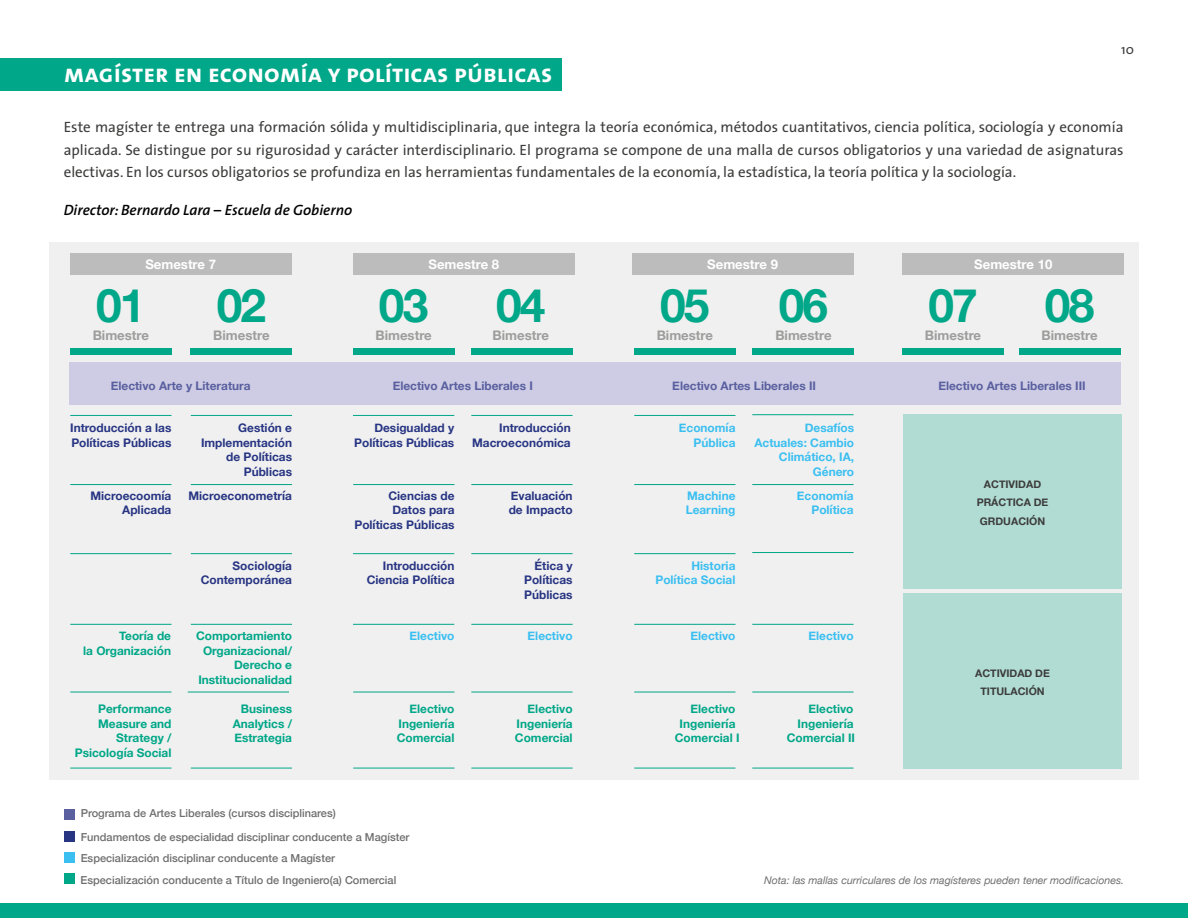
<style>
.page{position:relative;width:1188px;height:918px;background:#fff}
.page>*{position:absolute;margin:0;border:0;box-sizing:border-box;transform-origin:0 0}
.t1{font:700 46.05px "Helvetica Neue";letter-spacing:-.04em;color:#00a788}
.t2{font:25.5px "The Sans Bold Caps";color:#fff}
.t3{font:15px/22.5px "The Sans";color:#3c3c3b;text-align:justify}
.t4{font:italic 600 15px "The Sans";color:#000}
.t5{font:13.5px "The Sans";color:#3c3c3b}
.t6{font:700 13.2px "Helvetica Neue";color:#9d9d9c}
.t7{font:700 13.2px "Helvetica Neue";color:#fff}
.t8{font:700 11.85px/14.5px "Helvetica Neue";color:#283583;text-align:right}
.t9{font:700 11.85px/14.5px "Helvetica Neue";color:#00a788;text-align:justify}
.t10{font:700 11.85px/14.5px "Helvetica Neue";color:#3abff0;text-align:right}
.t11{font:700 11.85px "Helvetica Neue";color:#5a5f9f}
.t12{font:500 10.95px/23.2px "Helvetica Neue";color:#706f6f}
.t13{font:italic 10.65px "Helvetica Neue";color:#706f6f}
.t14{font:700 10.5px/18.5px "Helvetica Neue";color:#3c3c3b;text-align:center}
</style>
<div class="page">
<div style="left:49px;top:242px;width:1090px;height:537px;background:#f0f0f0"></div>
<div style="left:0;top:58px;width:561px;height:33px;background:#00a788"></div>
<div style="left:0;top:904px;width:1188px;height:14px;background:#00a788"></div>
<div style="left:69px;top:362px;width:1052px;height:43px;background:#cdcce4"></div>
<hr style="left:752px;top:414px;width:102px;height:1px;background:#00a788">
<hr style="left:752px;top:484px;width:102px;height:1px;background:#00a788">
<hr style="left:471px;top:553px;width:102px;height:1px;background:#00a788">
<hr style="left:471px;top:624px;width:102px;height:1px;background:#00a788">
<hr style="left:752px;top:552px;width:102px;height:1px;background:#00a788">
<hr style="left:752px;top:624px;width:102px;height:1px;background:#00a788">
<hr style="left:191px;top:553px;width:101px;height:1px;background:#00a788">
<hr style="left:191px;top:624px;width:101px;height:1px;background:#00a788">
<hr style="left:191px;top:768px;width:101px;height:1px;background:#00a788">
<hr style="left:353px;top:768px;width:102px;height:1px;background:#00a788">
<hr style="left:471px;top:768px;width:102px;height:1px;background:#00a788">
<hr style="left:634px;top:768px;width:102px;height:1px;background:#00a788">
<hr style="left:752px;top:768px;width:102px;height:1px;background:#00a788">
<hr style="left:70px;top:553px;width:102px;height:1px;background:#00a788">
<hr style="left:70px;top:624px;width:102px;height:1px;background:#00a788">
<hr style="left:70px;top:768px;width:102px;height:1px;background:#00a788">
<hr style="left:70px;top:692px;width:102px;height:1px;background:#00a788">
<hr style="left:353px;top:553px;width:101px;height:1px;background:#00a788">
<hr style="left:353px;top:624px;width:101px;height:1px;background:#00a788">
<hr style="left:634px;top:624px;width:102px;height:1px;background:#00a788">
<hr style="left:634px;top:553px;width:102px;height:1px;background:#00a788">
<hr style="left:191px;top:484px;width:101px;height:1px;background:#00a788">
<hr style="left:353px;top:484px;width:102px;height:1px;background:#00a788">
<hr style="left:70px;top:484px;width:102px;height:1px;background:#00a788">
<hr style="left:471px;top:484px;width:102px;height:1px;background:#00a788">
<hr style="left:70px;top:415px;width:102px;height:1px;background:#00a788">
<hr style="left:191px;top:415px;width:101px;height:1px;background:#00a788">
<hr style="left:471px;top:415px;width:102px;height:1px;background:#00a788">
<hr style="left:634px;top:484px;width:102px;height:1px;background:#00a788">
<hr style="left:634px;top:415px;width:102px;height:1px;background:#00a788">
<hr style="left:353px;top:415px;width:101px;height:1px;background:#00a788">
<hr style="left:188px;top:692px;width:101px;height:1px;background:#00a788">
<hr style="left:353px;top:692px;width:102px;height:1px;background:#00a788">
<hr style="left:471px;top:692px;width:102px;height:1px;background:#00a788">
<hr style="left:634px;top:692px;width:102px;height:1px;background:#00a788">
<hr style="left:752px;top:692px;width:102px;height:1px;background:#00a788">
<div style="left:903px;top:414px;width:219px;height:174px;background:#b1dcd3"></div>
<div style="left:903px;top:594px;width:219px;height:175px;background:#b1dcd3"></div>
<div style="left:70px;top:348px;width:102px;height:7px;background:#00a788"></div>
<div style="left:191px;top:348px;width:101px;height:7px;background:#00a788"></div>
<div style="left:353px;top:348px;width:101px;height:7px;background:#00a788"></div>
<div style="left:471px;top:348px;width:102px;height:7px;background:#00a788"></div>
<div style="left:634px;top:348px;width:102px;height:7px;background:#00a788"></div>
<div style="left:752px;top:348px;width:102px;height:7px;background:#00a788"></div>
<div style="left:902px;top:348px;width:102px;height:7px;background:#00a788"></div>
<div style="left:1019px;top:348px;width:101px;height:7px;background:#00a788"></div>
<div style="left:70px;top:253px;width:222px;height:21px;background:#bcbcbc"></div>
<div style="left:353px;top:253px;width:222px;height:21px;background:#bcbcbc"></div>
<div style="left:632px;top:253px;width:222px;height:21px;background:#bcbcbc"></div>
<div style="left:902px;top:253px;width:222px;height:21px;background:#bcbcbc"></div>
<div style="left:64px;top:809px;width:11px;height:10px;background:#5a5f9f"></div>
<div style="left:64px;top:831px;width:11px;height:11px;background:#283583"></div>
<div style="left:64px;top:873px;width:11px;height:11px;background:#00a788"></div>
<div style="left:64px;top:852px;width:11px;height:11px;background:#3abff0"></div>
<h2 class="t2" style="left:64px;top:52px;width:490px">magíster en economía y políticas públicas</h2>
<p class="t5" style="left:1121px;top:38px;width:14px">10</p>
<p class="t3" style="left:64px;top:115px;width:1061px">Este magíster te entrega una formación sólida y multidisciplinaria, que integra la teoría económica, métodos cuantitativos, ciencia política, sociología y economía aplicada. Se distingue por su rigurosidad y carácter interdisciplinario. El programa se compone de una malla de cursos obligatorios y una variedad de asignaturas electivas. En los cursos obligatorios se profundiza en las herramientas fundamentales de la economía, la estadística, la teoría política y la sociología.</p>
<p class="t4" style="left:64px;top:197px;width:290px">Director: Bernardo Lara – Escuela de Gobierno</p>
<p class="t7" style="left:145px;top:254px;width:72px">Semestre 7</p>
<p class="t7" style="left:429px;top:254px;width:72px">Semestre 8</p>
<p class="t7" style="left:707px;top:254px;width:72px">Semestre 9</p>
<p class="t7" style="left:974px;top:254px;width:80px">Semestre 10</p>
<h1 class="t1" style="left:96px;top:270px;width:51px">01</h1>
<h1 class="t1" style="left:217px;top:270px;width:51px">02</h1>
<h1 class="t1" style="left:379px;top:270px;width:51px">03</h1>
<h1 class="t1" style="left:496px;top:270px;width:51px">04</h1>
<h1 class="t1" style="left:660px;top:270px;width:51px">05</h1>
<h1 class="t1" style="left:779px;top:270px;width:51px">06</h1>
<h1 class="t1" style="left:928px;top:270px;width:51px">07</h1>
<h1 class="t1" style="left:1045px;top:270px;width:51px">08</h1>
<p class="t6" style="left:93px;top:325px;width:58px">Bimestre</p>
<p class="t6" style="left:213px;top:325px;width:58px">Bimestre</p>
<p class="t6" style="left:375px;top:325px;width:58px">Bimestre</p>
<p class="t6" style="left:493px;top:325px;width:58px">Bimestre</p>
<p class="t6" style="left:657px;top:325px;width:58px">Bimestre</p>
<p class="t6" style="left:775px;top:325px;width:58px">Bimestre</p>
<p class="t6" style="left:925px;top:325px;width:58px">Bimestre</p>
<p class="t6" style="left:1041px;top:325px;width:58px">Bimestre</p>
<p class="t11" style="left:111px;top:376px;width:141px">Electivo Arte y Literatura</p>
<p class="t11" style="left:393px;top:376px;width:142px">Electivo Artes Liberales I</p>
<p class="t11" style="left:672px;top:376px;width:145px">Electivo Artes Liberales II</p>
<p class="t11" style="left:938px;top:376px;width:149px">Electivo Artes Liberales III</p>
<p class="t8" style="left:70px;top:421px;width:103px;text-align:left">Introducción a las<br>Políticas Públicas</p>
<p class="t8" style="left:201px;top:421px;width:93px">Gestión e<br>Implementación de Políticas<br>Públicas</p>
<p class="t8" style="left:354px;top:421px;width:102px">Desigualdad y<br>Políticas Públicas</p>
<p class="t8" style="left:472px;top:421px;width:100px">Introducción<br>Macroeconómica</p>
<p class="t10" style="left:679px;top:421px;width:58px">Economía<br>Pública</p>
<p class="t10" style="left:755px;top:421px;width:101px">Desafíos<br>Actuales: Cambio<br>Climático, IA,<br>Género</p>
<p class="t8" style="left:354px;top:489px;width:102px">Ciencias de<br>Datos para<br>Políticas Públicas</p>
<p class="t8" style="left:367px;top:558px;width:89px">Introducción<br>Ciencia Política</p>
<p class="t8" style="left:90px;top:489px;width:82px">Microecoomía<br>Aplicada</p>
<p class="t8" style="left:188px;top:489px;width:105px">Microeconometría</p>
<p class="t8" style="left:509px;top:489px;width:65px;text-align:left">Evaluación de Impacto</p>
<p class="t10" style="left:686px;top:489px;width:51px;text-align:left">Machine<br>Learning</p>
<p class="t10" style="left:797px;top:489px;width:58px">Economía<br>Política</p>
<p class="t8" style="left:524px;top:558px;width:50px;text-align:justify;text-indent:11px">Ética y Políticas Públicas</p>
<p class="t8" style="left:201px;top:558px;width:93px">Sociología<br>Contemporánea</p>
<p class="t10" style="left:655px;top:558px;width:82px">Historia<br>Política Social</p>
<p class="t9" style="left:119px;top:629px;width:53px">Teoría de</p>
<p class="t10" style="left:410px;top:629px;width:46px">Electivo</p>
<p class="t10" style="left:528px;top:629px;width:46px">Electivo</p>
<p class="t10" style="left:691px;top:629px;width:46px">Electivo</p>
<p class="t10" style="left:809px;top:629px;width:46px">Electivo</p>
<p class="t9" style="left:83px;top:643px;width:89px">la Organización</p>
<p class="t9" style="left:196px;top:629px;width:97px;text-align:right">Comportamiento<br>Organizacional/<br>Derecho e<br>Institucionalidad</p>
<p class="t9" style="left:75px;top:702px;width:98px;text-align:right">Performance<br>Measure and<br>Strategy /<br>Psicología Social</p>
<p class="t9" style="left:233px;top:702px;width:61px;text-indent:8px">Business Analytics / Estrategia</p>
<p class="t9" style="left:397px;top:702px;width:59px;text-indent:13px">Electivo Ingeniería Comercial</p>
<p class="t9" style="left:515px;top:702px;width:59px;text-indent:13px">Electivo Ingeniería Comercial</p>
<p class="t9" style="left:691px;top:702px;width:46px">Electivo</p>
<p class="t9" style="left:680px;top:717px;width:57px">Ingeniería</p>
<p class="t9" style="left:675px;top:731px;width:66px">Comercial I</p>
<p class="t9" style="left:787px;top:702px;width:70px;text-align:right">Electivo<br>Ingeniería<br>Comercial II</p>
<p class="t14" style="left:977px;top:475px;width:73px">ACTIVIDAD<br>PRÁCTICA DE<br>GRDUACIÓN</p>
<p class="t14" style="left:975px;top:664px;width:76px">ACTIVIDAD DE<br>TITULACIÓN</p>
<p class="t12" style="left:81px;top:801px;width:330px">Programa de Artes Liberales (cursos disciplinares)<br>Fundamentos de especialidad disciplinar conducente a Magíster</p>
<p class="t12" style="left:80px;top:868px;width:317px">Especialización conducente a Título de Ingeniero(a) Comercial</p>
<p class="t12" style="left:81px;top:845px;width:256px">Especialización disciplinar conducente a Magíster</p>
<p class="t13" style="left:764px;top:873px;width:361px">Nota: las mallas curriculares de los magísteres pueden tener modificaciones.</p>
</div>
